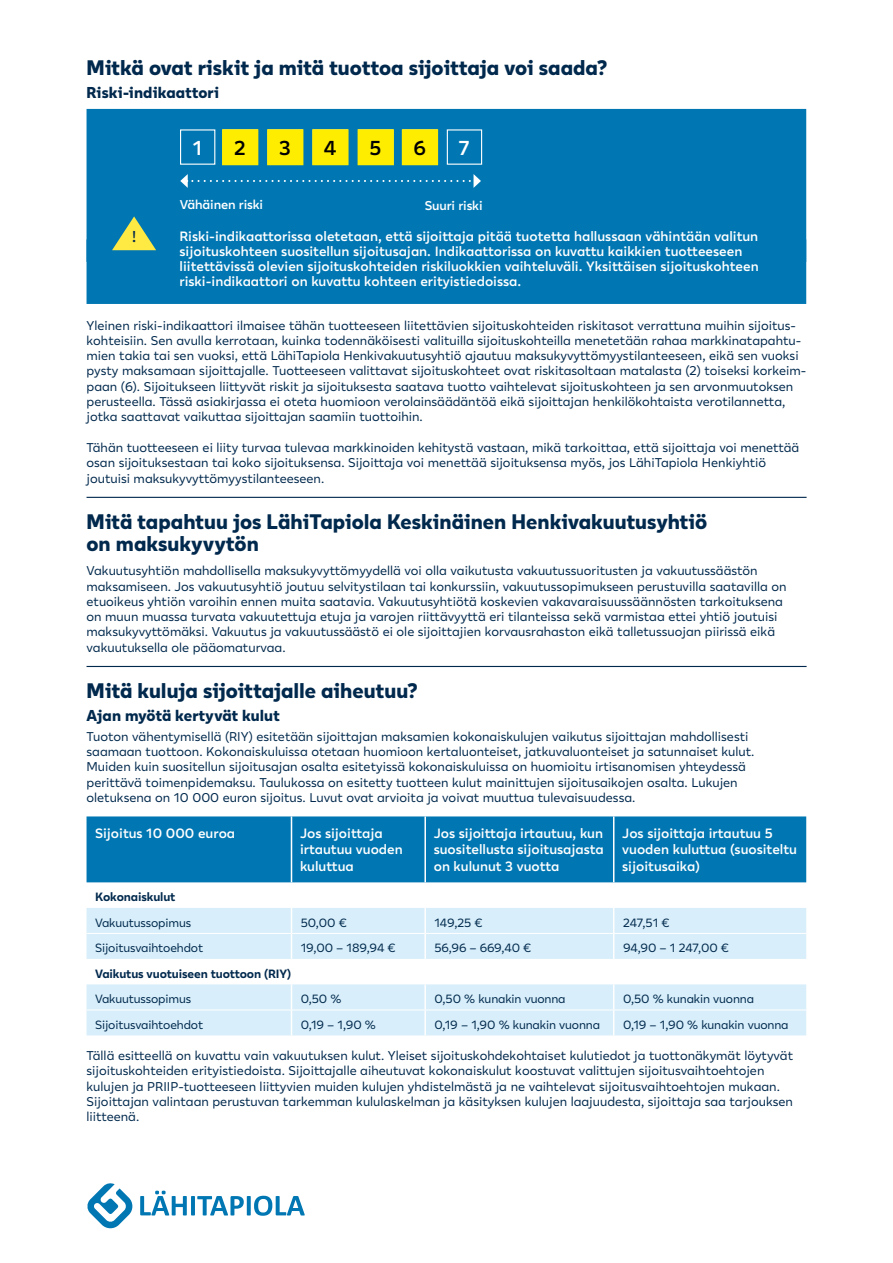
<style>
.page{position:relative;width:893px;height:1263px;background:#fff}
.page>*{position:absolute;margin:0;border:0;box-sizing:border-box;transform-origin:0 0}
.Alaotsikko{font:800 21px/22.5px "Lahi Tapiola Sans";color:#00294d}
.SRI_numerot{font:600 20.1px "Lahi Tapiola Sans";color:#000}
.SRI_numerot-2{font:600 20.1px "Lahi Tapiola Sans";color:#fff}
.Kappaleiden_otsikko{font:800 15.75px "Lahi Tapiola Sans";letter-spacing:.005em;color:#00294d}
.Riskilaatikko_leipis{font:600 13.5px/15px "Lahi Tapiola Sans";color:#fff}
.Sijoitus-taulukko_Näkymät{font:600 13.5px/16.2px "Lahi Tapiola Sans";color:#fff}
.Leipäteksti{font:12.75px/15.3px "Lahi Tapiola Sans";color:#00294d}
.Kursivoidut{font:600 12.75px "Lahi Tapiola Sans";letter-spacing:-.01em;color:#fff}
.Sijoitus-taulukko_Mustat_LeftIndent2{font:12px "Lahi Tapiola Sans";letter-spacing:-.01em;color:#00294d}
.Sijoitus-taulukko_Mustat_LeftIndent2-2{font:700 12px "Lahi Tapiola Sans";letter-spacing:-.01em;color:#00294d}
</style>
<div class="page">
<div style="left:87px;top:109px;width:719px;height:153px;background:#0077b3"></div>
<div style="left:87px;top:239px;width:719px;height:65px;background:#0077b3"></div>
<svg style="left:180px;top:174px;width:301px;height:14px"></svg>
<div style="left:222px;top:129px;width:36px;height:36px;background:#ffed00"></div>
<div style="left:267px;top:129px;width:36px;height:36px;background:#ffed00"></div>
<div style="left:312px;top:129px;width:36px;height:36px;background:#ffed00"></div>
<div style="left:358px;top:129px;width:36px;height:36px;background:#ffed00"></div>
<div style="left:402px;top:129px;width:36px;height:36px;background:#ffed00"></div>
<div style="left:447px;top:129px;width:35px;height:36px;border:1px solid #fff"></div>
<hr style="left:87px;top:497px;width:720px;height:1px;background:#00294d">
<hr style="left:87px;top:666px;width:720px;height:1px;background:#00294d">
<div style="left:87px;top:816px;width:719px;height:66px;background:#0077b3"></div>
<svg style="left:87px;top:908px;width:719px;height:127px;fill:#d8eefa"></svg>
<hr style="left:291px;top:816px;width:1px;height:66px;background:#fff">
<hr style="left:424px;top:816px;width:2px;height:66px;background:#fff">
<hr style="left:613px;top:816px;width:1px;height:66px;background:#fff">
<hr style="left:424px;top:908px;width:2px;height:25px;background:#fff">
<svg style="left:291px;top:908px;width:1px;height:51px"></svg>
<hr style="left:424px;top:934px;width:2px;height:25px;background:#fff">
<svg style="left:613px;top:908px;width:1px;height:51px"></svg>
<hr style="left:424px;top:984px;width:2px;height:25px;background:#fff">
<svg style="left:291px;top:984px;width:1px;height:51px"></svg>
<hr style="left:424px;top:1010px;width:2px;height:25px;background:#fff">
<svg style="left:613px;top:984px;width:1px;height:51px"></svg>
<hr style="left:87px;top:933px;width:204px;height:1px;background:#fff">
<hr style="left:291px;top:933px;width:134px;height:1px;background:#fff">
<hr style="left:425px;top:933px;width:189px;height:1px;background:#fff">
<hr style="left:614px;top:933px;width:192px;height:1px;background:#fff">
<hr style="left:87px;top:1009px;width:204px;height:1px;background:#fff">
<hr style="left:291px;top:1009px;width:134px;height:1px;background:#fff">
<hr style="left:425px;top:1009px;width:189px;height:1px;background:#fff">
<hr style="left:614px;top:1009px;width:192px;height:1px;background:#fff">
<svg style="left:140px;top:1191px;width:165px;height:25px"></svg>
<svg style="left:87px;top:1183px;width:46px;height:46px"></svg>
<svg style="left:112px;top:216px;width:44px;height:34px"></svg>
<h2 class="Alaotsikko" style="left:87px;top:54px;width:522px">Mitkä ovat riskit ja mitä tuottoa sijoittaja voi saada?</h2>
<h3 class="Kappaleiden_otsikko" style="left:87px;top:79px;width:134px">Riski-indikaattori</h3>
<p class="SRI_numerot-2" style="left:193px;top:133px;width:11px">1</p>
<p class="SRI_numerot" style="left:234px;top:133px;width:13px">2</p>
<p class="SRI_numerot" style="left:279px;top:133px;width:13px">3</p>
<p class="SRI_numerot" style="left:324px;top:133px;width:14px">4</p>
<p class="SRI_numerot" style="left:370px;top:133px;width:14px">5</p>
<p class="SRI_numerot" style="left:414px;top:133px;width:14px">6</p>
<p class="SRI_numerot-2" style="left:459px;top:133px;width:12px">7</p>
<p class="Kursivoidut" style="left:180px;top:195px;width:85px">Vähäinen riski</p>
<p class="Kursivoidut" style="left:425px;top:195px;width:59px">Suuri riski</p>
<p class="Riskilaatikko_leipis" style="left:180px;top:228px;width:581px">Riski-indikaattorissa oletetaan, että sijoittaja pitää tuotetta hallussaan vähintään valitun sijoituskohteen suositellun sijoitusajan. Indikaattorissa on kuvattu kaikkien tuotteeseen liitettävissä olevien sijoituskohteiden riskiluokkien vaihteluväli. Yksittäisen sijoituskohteen riski-indikaattori on kuvattu kohteen erityistiedoissa.</p>
<p class="Leipäteksti" style="left:87px;top:317px;width:721px">Yleinen riski-indikaattori ilmaisee tähän tuotteeseen liitettävien sijoituskohteiden riskitasot verrattuna muihin sijoitus&shy;kohteisiin. Sen avulla kerrotaan, kuinka todennäköisesti valituilla sijoituskohteilla menetetään rahaa markkinatapahtu&shy;mien takia tai sen vuoksi, että LähiTapiola Henkivakuutusyhtiö ajautuu maksukyvyttömyystilanteeseen, eikä sen vuoksi pysty maksamaan sijoittajalle. Tuotteeseen valittavat sijoituskohteet ovat riskitasoltaan matalasta (2) toiseksi korkeim&shy;paan (6). Sijoitukseen liittyvät riskit ja sijoituksesta saatava tuotto vaihtelevat sijoituskohteen ja sen arvonmuutoksen perusteella. Tässä asiakirjassa ei oteta huomioon verolainsäädäntöä eikä sijoittajan henkilökohtaista verotilannetta, jotka saattavat vaikuttaa sijoittajan saamiin tuottoihin.</p>
<p class="Leipäteksti" style="left:87px;top:439px;width:714px">Tähän tuotteeseen ei liity turvaa tulevaa markkinoiden kehitystä vastaan, mikä tarkoittaa, että sijoittaja voi menettää osan sijoituksestaan tai koko sijoituksensa. Sijoittaja voi menettää sijoituksensa myös, jos LähiTapiola Henkiyhtiö joutuisi maksukyvyttömyystilanteeseen.</p>
<h2 class="Alaotsikko" style="left:87px;top:508px;width:622px">Mitä tapahtuu jos LähiTapiola Keskinäinen Henkivakuutusyhtiö on maksukyvytön</h2>
<p class="Leipäteksti" style="left:87px;top:562px;width:701px">Vakuutusyhtiön mahdollisella maksukyvyttömyydellä voi olla vaikutusta vakuutussuoritusten ja vakuutussäästön maksamiseen. Jos vakuutusyhtiö joutuu selvitystilaan tai konkurssiin, vakuutussopimukseen perustuvilla saatavilla on etuoikeus yhtiön varoihin ennen muita saatavia. Vakuutusyhtiötä koskevien vakavaraisuussäännösten tarkoituksena on muun muassa turvata vakuutettuja etuja ja varojen riittävyyttä eri tilanteissa sekä varmistaa ettei yhtiö joutuisi maksukyvyttömäksi. Vakuutus ja vakuutussäästö ei ole sijoittajien korvausrahaston eikä talletussuojan piirissä eikä vakuutuksella ole pääomaturvaa.</p>
<h2 class="Alaotsikko" style="left:87px;top:677px;width:333px">Mitä kuluja sijoittajalle aiheutuu?</h2>
<h3 class="Kappaleiden_otsikko" style="left:87px;top:703px;width:195px">Ajan myötä kertyvät kulut</h3>
<p class="Leipäteksti" style="left:87px;top:728px;width:669px">Tuoton vähentymisellä (RIY) esitetään sijoittajan maksamien kokonaiskulujen vaikutus sijoittajan mahdollisesti saamaan tuottoon. Kokonaiskuluissa otetaan huomioon kertaluonteiset, jatkuvaluonteiset ja satunnaiset kulut.<br>Muiden kuin suositellun sijoitusajan osalta esitetyissä kokonaiskuluissa on huomioitu irtisanomisen yhteydessä perittävä toimenpidemaksu. Taulukossa on esitetty tuotteen kulut mainittujen sijoitusaikojen osalta. Lukujen oletuksena on 10 000 euron sijoitus. Luvut ovat arvioita ja voivat muuttua tulevaisuudessa.</p>
<p class="Sijoitus-taulukko_Näkymät" style="left:95px;top:825px;width:142px">Sijoitus 10 000 euroa</p>
<p class="Sijoitus-taulukko_Näkymät" style="left:300px;top:825px;width:104px">Jos sijoittaja irtautuu vuoden kuluttua</p>
<p class="Sijoitus-taulukko_Näkymät" style="left:434px;top:825px;width:172px;text-align:justify">Jos sijoittaja irtautuu, kun suositellusta sijoitusajasta on kulunut 3 vuotta</p>
<p class="Sijoitus-taulukko_Näkymät" style="left:622px;top:825px;width:176px">Jos sijoittaja irtautuu 5 vuoden kuluttua (suositeltu sijoitusaika)</p>
<p class="Sijoitus-taulukko_Mustat_LeftIndent2-2" style="left:95px;top:888px;width:82px">Kokonaiskulut</p>
<p class="Sijoitus-taulukko_Mustat_LeftIndent2" style="left:95px;top:913px;width:98px">Vakuutussopimus</p>
<p class="Sijoitus-taulukko_Mustat_LeftIndent2" style="left:301px;top:913px;width:47px">50,00 €</p>
<p class="Sijoitus-taulukko_Mustat_LeftIndent2" style="left:434px;top:913px;width:50px">149,25 €</p>
<p class="Sijoitus-taulukko_Mustat_LeftIndent2" style="left:623px;top:913px;width:48px">247,51 €</p>
<p class="Sijoitus-taulukko_Mustat_LeftIndent2" style="left:95px;top:939px;width:110px">Sijoitusvaihtoehdot</p>
<p class="Sijoitus-taulukko_Mustat_LeftIndent2" style="left:301px;top:939px;width:96px">19,00 – 189,94 €</p>
<p class="Sijoitus-taulukko_Mustat_LeftIndent2" style="left:434px;top:939px;width:98px">56,96 – 669,40 €</p>
<p class="Sijoitus-taulukko_Mustat_LeftIndent2" style="left:623px;top:939px;width:108px">94,90 – 1 247,00 €</p>
<p class="Sijoitus-taulukko_Mustat_LeftIndent2-2" style="left:95px;top:964px;width:197px">Vaikutus vuotuiseen tuottoon (RIY)</p>
<p class="Sijoitus-taulukko_Mustat_LeftIndent2" style="left:95px;top:990px;width:98px">Vakuutussopimus</p>
<p class="Sijoitus-taulukko_Mustat_LeftIndent2" style="left:301px;top:990px;width:42px">0,50 %</p>
<p class="Sijoitus-taulukko_Mustat_LeftIndent2" style="left:434px;top:990px;width:133px">0,50 % kunakin vuonna</p>
<p class="Sijoitus-taulukko_Mustat_LeftIndent2" style="left:623px;top:990px;width:133px">0,50 % kunakin vuonna</p>
<p class="Sijoitus-taulukko_Mustat_LeftIndent2" style="left:95px;top:1015px;width:110px">Sijoitusvaihtoehdot</p>
<p class="Sijoitus-taulukko_Mustat_LeftIndent2" style="left:301px;top:1015px;width:77px">0,19 – 1,90 %</p>
<p class="Sijoitus-taulukko_Mustat_LeftIndent2" style="left:434px;top:1015px;width:167px">0,19 – 1,90 % kunakin vuonna</p>
<p class="Sijoitus-taulukko_Mustat_LeftIndent2" style="left:623px;top:1015px;width:167px">0,19 – 1,90 % kunakin vuonna</p>
<p class="Leipäteksti" style="left:87px;top:1047px;width:708px">Tällä esitteellä on kuvattu vain vakuutuksen kulut. Yleiset sijoituskohdekohtaiset kulutiedot ja tuottonäkymät löytyvät sijoituskohteiden erityistiedoista. Sijoittajalle aiheutuvat kokonaiskulut koostuvat valittujen sijoitusvaihtoehtojen kulujen ja PRIIP-tuotteeseen liittyvien muiden kulujen yhdistelmästä ja ne vaihtelevat sijoitusvaihtoehtojen mukaan.<br>Sijoittajan valintaan perustuvan tarkemman kululaskelman ja käsityksen kulujen laajuudesta, sijoittaja saa tarjouksen liitteenä.</p>
</div>
